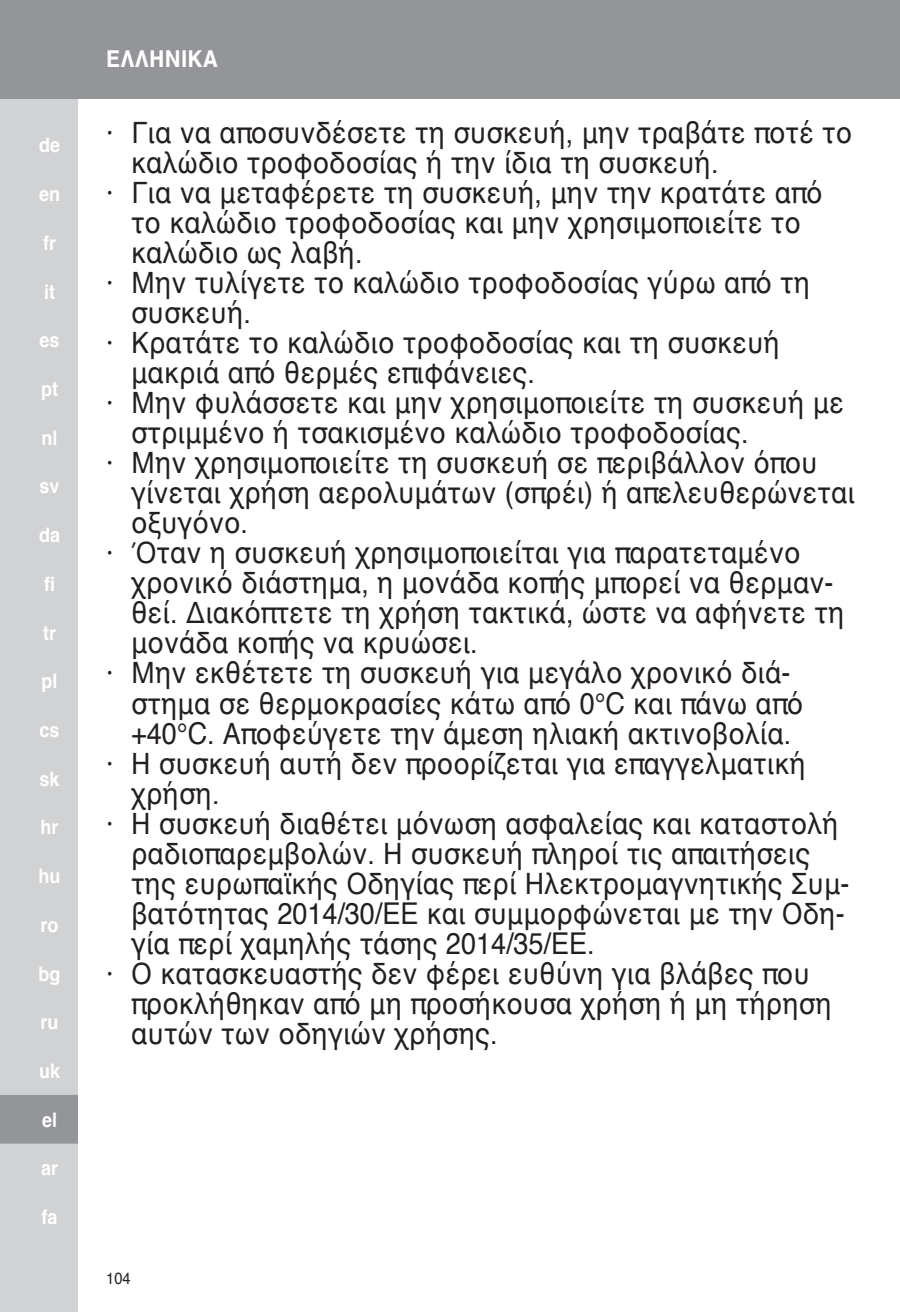
<style>
.page{position:relative;width:900px;height:1312px;background:#fff}
.page>*{position:absolute;margin:0;border:0;box-sizing:border-box;transform-origin:0 0}
.t1{font:30px "Helvetica";color:#231f20;scale:.9 1}
.t2{font:700 23.75px "Helvetica";color:#fff;scale:.9 1}
.t3{font:700 20px "Helvetica";color:#fff;scale:.9 1}
.t4{font:16.25px "Helvetica";color:#231f20;scale:.9 1}
</style>
<div class="page">
<div style="left:0;top:0;width:78px;height:1311px;background:#d1d2d4"></div>
<div style="left:0;top:0;width:900px;height:99px;background:#939598"></div>
<div style="left:0;top:1095px;width:78px;height:48px;background:#939598"></div>
<p class="t3" style="left:39px;top:129px;width:25px">de</p>
<p class="t3" style="left:39px;top:178px;width:25px">en</p>
<p class="t3" style="left:43px;top:226px;width:16px">fr</p>
<p class="t3" style="left:44px;top:275px;width:14px">it</p>
<p class="t3" style="left:40px;top:324px;width:24px">es</p>
<p class="t3" style="left:41px;top:373px;width:20px">pt</p>
<p class="t3" style="left:42px;top:421px;width:19px">nl</p>
<p class="t3" style="left:40px;top:470px;width:24px">sv</p>
<p class="t3" style="left:39px;top:519px;width:25px">da</p>
<p class="t3" style="left:44px;top:567px;width:14px">fi</p>
<p class="t3" style="left:43px;top:616px;width:16px">tr</p>
<p class="t3" style="left:42px;top:665px;width:19px">pl</p>
<p class="t3" style="left:40px;top:713px;width:24px">cs</p>
<p class="t3" style="left:40px;top:762px;width:24px">sk</p>
<p class="t3" style="left:41px;top:811px;width:22px">hr</p>
<p class="t3" style="left:39px;top:859px;width:26px">hu</p>
<p class="t3" style="left:41px;top:908px;width:22px">ro</p>
<p class="t3" style="left:39px;top:957px;width:26px">bg</p>
<p class="t3" style="left:41px;top:1005px;width:22px">ru</p>
<p class="t3" style="left:39px;top:1054px;width:25px">uk</p>
<p class="t3" style="left:42px;top:1103px;width:18px">el</p>
<p class="t3" style="left:41px;top:1151px;width:20px">ar</p>
<p class="t3" style="left:42px;top:1200px;width:19px">fa</p>
<p class="t2" style="left:106px;top:40px;width:126px">ΕΛΛΗΝΙΚΑ</p>
<p class="t1" style="left:106px;top:109px;width:830px">· Για να αποσυνδέσετε τη συσκευή, μην τραβάτε ποτέ το</p>
<p class="t1" style="left:131px;top:139px;width:654px">καλώδιο τροφοδοσίας ή την ίδια τη συσκευή.</p>
<p class="t1" style="left:106px;top:169px;width:797px">· Για να μεταφέρετε τη συσκευή, μην την κρατάτε από</p>
<p class="t1" style="left:131px;top:199px;width:746px">το καλώδιο τροφοδοσίας και μην χρησιμοποιείτε το</p>
<p class="t1" style="left:131px;top:229px;width:259px">καλώδιο ως λαβή.</p>
<p class="t1" style="left:106px;top:259px;width:784px">· Μην τυλίγετε το καλώδιο τροφοδοσίας γύρω από τη</p>
<p class="t1" style="left:131px;top:289px;width:135px">συσκευή.</p>
<p class="t1" style="left:106px;top:319px;width:750px">· Κρατάτε το καλώδιο τροφοδοσίας και τη συσκευή</p>
<p class="t1" style="left:131px;top:349px;width:450px">μακριά από θερμές επιφάνειες.</p>
<p class="t1" style="left:106px;top:379px;width:821px">· Μην φυλάσσετε και μην χρησιμοποιείτε τη συσκευή με</p>
<p class="t1" style="left:131px;top:409px;width:688px">στριμμένο ή τσακισμένο καλώδιο τροφοδοσίας.</p>
<p class="t1" style="left:106px;top:439px;width:792px">· Μην χρησιμοποιείτε τη συσκευή σε περιβάλλον όπου</p>
<p class="t1" style="left:131px;top:469px;width:806px">γίνεται χρήση αερολυμάτων (σπρέι) ή απελευθερώνεται</p>
<p class="t1" style="left:131px;top:499px;width:132px">οξυγόνο.</p>
<p class="t1" style="left:106px;top:529px;width:773px">· Όταν η συσκευή χρησιμοποιείται για παρατεταμένο</p>
<p class="t1" style="left:131px;top:559px;width:782px">χρονικό διάστημα, η μονάδα κοπής μπορεί να θερμαν-</p>
<p class="t1" style="left:131px;top:589px;width:794px">θεί. Διακόπτετε τη χρήση τακτικά, ώστε να αφήνετε τη</p>
<p class="t1" style="left:131px;top:619px;width:387px">μονάδα κοπής να κρυώσει.</p>
<p class="t1" style="left:106px;top:649px;width:762px">· Μην εκθέτετε τη συσκευή για μεγάλο χρονικό διά-</p>
<p class="t1" style="left:131px;top:679px;width:748px">στημα σε θερμοκρασίες κάτω από 0°C και πάνω από</p>
<p class="t1" style="left:131px;top:709px;width:735px">+40°C. Αποφεύγετε την άμεση ηλιακή ακτινοβολία.</p>
<p class="t1" style="left:106px;top:739px;width:779px">· Η συσκευή αυτή δεν προορίζεται για επαγγελματική</p>
<p class="t1" style="left:131px;top:769px;width:100px">χρήση.</p>
<p class="t1" style="left:106px;top:799px;width:815px">· Η συσκευή διαθέτει μόνωση ασφαλείας και καταστολή</p>
<p class="t1" style="left:131px;top:829px;width:756px">ραδιοπαρεμβολών. Η συσκευή πληροί τις απαιτήσεις</p>
<p class="t1" style="left:131px;top:859px;width:800px">της ευρωπαϊκής Οδηγίας περί Ηλεκτρομαγνητικής Συμ-</p>
<p class="t1" style="left:131px;top:889px;width:794px">βατότητας 2014/30/EE και συμμορφώνεται με την Οδη-</p>
<p class="t1" style="left:131px;top:919px;width:516px">γία περί χαμηλής τάσης 2014/35/EE.</p>
<p class="t1" style="left:106px;top:949px;width:783px">· Ο κατασκευαστής δεν φέρει ευθύνη για βλάβες που</p>
<p class="t1" style="left:131px;top:979px;width:780px">προκλήθηκαν από μη προσήκουσα χρήση ή μη τήρηση</p>
<p class="t1" style="left:131px;top:1009px;width:409px">αυτών των οδηγιών χρήσης.</p>
<p class="t4" style="left:106px;top:1264px;width:29px">104</p>
</div>
